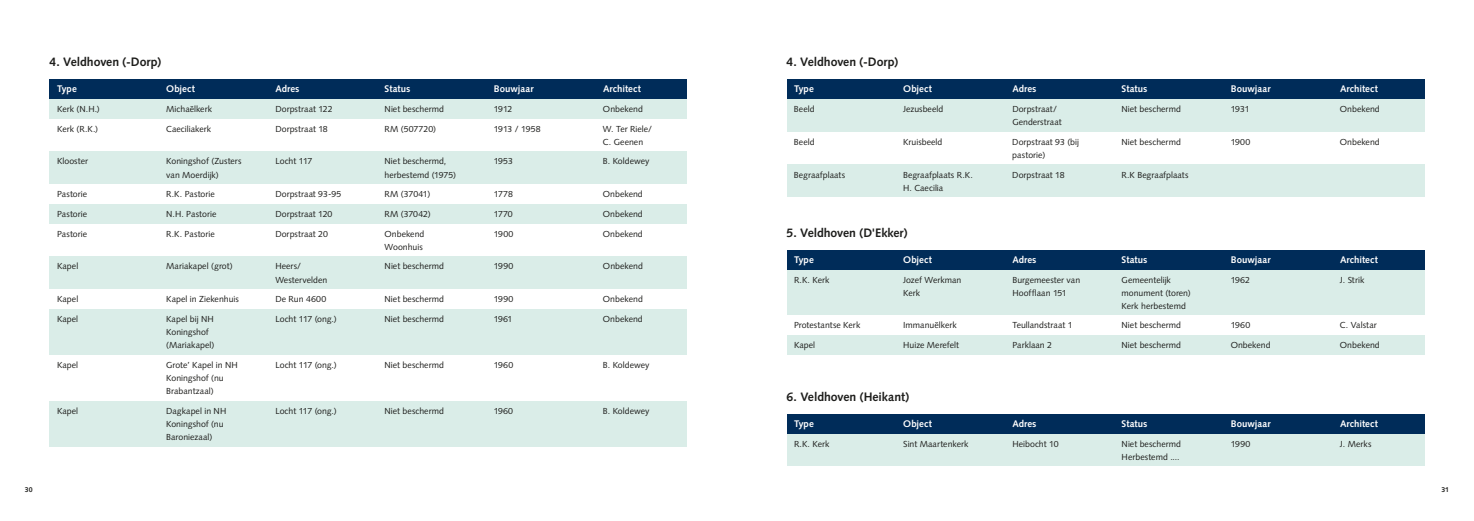
<style>
.page{position:relative;width:1474px;height:521px;background:#fff}
.page>*{position:absolute;margin:0;border:0;box-sizing:border-box;transform-origin:0 0}
.t1{font:700 12.25px "Syntax LT Std";letter-spacing:-.005em;color:#1d1d1b}
.t2{font:700 9.62px "Syntax LT Std";letter-spacing:.005em;color:#fff}
.t3{font:8.75px/13.1px "Syntax LT Std";letter-spacing:.005em;color:#1d1d1b}
.t4{font:8.75px "Syntax LT Std";letter-spacing:-.02em;color:#1d1d1b}
.t5{font:700 7px "Syntax LT Std";color:#1d1d1b}
</style>
<div class="page">
<div style="left:786px;top:164px;width:638px;height:33px;background:#daede8"></div>
<div style="left:786px;top:99px;width:638px;height:33px;background:#daede8"></div>
<div style="left:50px;top:401px;width:637px;height:46px;background:#daede8"></div>
<div style="left:50px;top:204px;width:637px;height:19px;background:#daede8"></div>
<div style="left:50px;top:151px;width:637px;height:33px;background:#daede8"></div>
<div style="left:50px;top:99px;width:637px;height:19px;background:#daede8"></div>
<div style="left:50px;top:79px;width:637px;height:20px;background:#002c59"></div>
<div style="left:50px;top:309px;width:637px;height:46px;background:#daede8"></div>
<div style="left:50px;top:256px;width:637px;height:33px;background:#daede8"></div>
<div style="left:786px;top:79px;width:638px;height:20px;background:#002c59"></div>
<div style="left:786px;top:335px;width:638px;height:20px;background:#daede8"></div>
<div style="left:786px;top:269px;width:638px;height:46px;background:#daede8"></div>
<div style="left:786px;top:250px;width:638px;height:19px;background:#002c59"></div>
<div style="left:786px;top:433px;width:638px;height:33px;background:#daede8"></div>
<div style="left:786px;top:414px;width:638px;height:19px;background:#002c59"></div>
<h1 class="t1" style="left:50px;top:55px;width:113px">4. Veldhoven (-Dorp)</h1>
<p class="t2" style="left:57px;top:83px;width:21px">Type</p>
<p class="t2" style="left:166px;top:83px;width:30px">Object</p>
<p class="t2" style="left:275px;top:83px;width:26px">Adres</p>
<p class="t2" style="left:384px;top:83px;width:27px">Status</p>
<p class="t2" style="left:494px;top:83px;width:41px">Bouwjaar</p>
<p class="t2" style="left:603px;top:83px;width:39px">Architect</p>
<p class="t3" style="left:57px;top:102px;width:44px">Kerk (N.H.)</p>
<p class="t3" style="left:166px;top:102px;width:47px">Michaëlkerk</p>
<p class="t3" style="left:275px;top:102px;width:59px">Dorpstraat 122</p>
<p class="t3" style="left:384px;top:102px;width:61px">Niet beschermd</p>
<p class="t3" style="left:494px;top:102px;width:20px">1912</p>
<p class="t3" style="left:603px;top:102px;width:41px">Onbekend</p>
<p class="t3" style="left:57px;top:122px;width:43px">Kerk (R.K.)</p>
<p class="t3" style="left:166px;top:122px;width:47px">Caeciliakerk</p>
<p class="t3" style="left:275px;top:122px;width:54px">Dorpstraat 18</p>
<p class="t3" style="left:384px;top:122px;width:53px">RM (507720)</p>
<p class="t4" style="left:494px;top:123px;width:48px">1913 / 1958</p>
<p class="t3" style="left:603px;top:122px;width:51px">W. Ter Riele/<br>C. Geenen</p>
<p class="t3" style="left:57px;top:155px;width:32px">Klooster</p>
<p class="t3" style="left:166px;top:155px;width:77px">Koningshof (Zusters van Moerdijk)</p>
<p class="t3" style="left:275px;top:155px;width:38px">Locht 117</p>
<p class="t3" style="left:384px;top:155px;width:73px">Niet beschermd, herbestemd (1975)</p>
<p class="t3" style="left:494px;top:155px;width:21px">1953</p>
<p class="t3" style="left:603px;top:155px;width:48px">B. Koldewey</p>
<p class="t3" style="left:57px;top:188px;width:32px">Pastorie</p>
<p class="t3" style="left:166px;top:188px;width:50px">R.K. Pastorie</p>
<p class="t3" style="left:275px;top:188px;width:67px">Dorpstraat 93-95</p>
<p class="t3" style="left:384px;top:188px;width:47px">RM (37041)</p>
<p class="t3" style="left:494px;top:188px;width:21px">1778</p>
<p class="t3" style="left:603px;top:188px;width:41px">Onbekend</p>
<p class="t3" style="left:57px;top:207px;width:32px">Pastorie</p>
<p class="t3" style="left:166px;top:207px;width:52px">N.H. Pastorie</p>
<p class="t3" style="left:275px;top:207px;width:59px">Dorpstraat 120</p>
<p class="t3" style="left:384px;top:207px;width:48px">RM (37042)</p>
<p class="t3" style="left:494px;top:207px;width:21px">1770</p>
<p class="t3" style="left:603px;top:207px;width:41px">Onbekend</p>
<p class="t3" style="left:57px;top:227px;width:32px">Pastorie</p>
<p class="t3" style="left:166px;top:227px;width:50px">R.K. Pastorie</p>
<p class="t3" style="left:275px;top:227px;width:54px">Dorpstraat 20</p>
<p class="t3" style="left:384px;top:227px;width:41px">Onbekend<br>Woonhuis</p>
<p class="t3" style="left:493px;top:227px;width:21px">1900</p>
<p class="t3" style="left:603px;top:227px;width:41px">Onbekend</p>
<p class="t3" style="left:57px;top:260px;width:23px">Kapel</p>
<p class="t3" style="left:166px;top:260px;width:68px">Mariakapel (grot)</p>
<p class="t3" style="left:275px;top:260px;width:53px">Heers/<br>Westervelden</p>
<p class="t3" style="left:384px;top:260px;width:61px">Niet beschermd</p>
<p class="t3" style="left:494px;top:260px;width:21px">1990</p>
<p class="t3" style="left:603px;top:260px;width:41px">Onbekend</p>
<p class="t3" style="left:57px;top:293px;width:23px">Kapel</p>
<p class="t3" style="left:166px;top:293px;width:74px">Kapel in Ziekenhuis</p>
<p class="t3" style="left:275px;top:293px;width:52px">De Run 4600</p>
<p class="t3" style="left:384px;top:293px;width:61px">Niet beschermd</p>
<p class="t3" style="left:494px;top:293px;width:21px">1990</p>
<p class="t3" style="left:603px;top:293px;width:41px">Onbekend</p>
<p class="t3" style="left:57px;top:312px;width:23px">Kapel</p>
<p class="t3" style="left:166px;top:312px;width:50px">Kapel bij NH<br>Koningshof (Mariakapel)</p>
<p class="t3" style="left:275px;top:312px;width:63px">Locht 117 (ong.)</p>
<p class="t3" style="left:384px;top:312px;width:61px">Niet beschermd</p>
<p class="t3" style="left:494px;top:312px;width:20px">1961</p>
<p class="t3" style="left:603px;top:312px;width:41px">Onbekend</p>
<p class="t3" style="left:57px;top:358px;width:23px">Kapel</p>
<p class="t3" style="left:166px;top:358px;width:73px">Grote’ Kapel in NH<br>Koningshof (nu<br>Brabantzaal)</p>
<p class="t3" style="left:275px;top:358px;width:63px">Locht 117 (ong.)</p>
<p class="t3" style="left:384px;top:358px;width:61px">Niet beschermd</p>
<p class="t3" style="left:494px;top:358px;width:21px">1960</p>
<p class="t3" style="left:603px;top:358px;width:48px">B. Koldewey</p>
<p class="t3" style="left:57px;top:404px;width:23px">Kapel</p>
<p class="t3" style="left:166px;top:404px;width:62px">Dagkapel in NH<br>Koningshof (nu<br>Baroniezaal)</p>
<p class="t3" style="left:275px;top:404px;width:63px">Locht 117 (ong.)</p>
<p class="t3" style="left:384px;top:404px;width:61px">Niet beschermd</p>
<p class="t3" style="left:493px;top:404px;width:21px">1960</p>
<p class="t3" style="left:603px;top:404px;width:48px">B. Koldewey</p>
<h1 class="t1" style="left:786px;top:55px;width:113px">4. Veldhoven (-Dorp)</h1>
<p class="t2" style="left:794px;top:83px;width:21px">Type</p>
<p class="t2" style="left:903px;top:83px;width:30px">Object</p>
<p class="t2" style="left:1012px;top:83px;width:26px">Adres</p>
<p class="t2" style="left:1121px;top:83px;width:27px">Status</p>
<p class="t2" style="left:1230px;top:83px;width:41px">Bouwjaar</p>
<p class="t2" style="left:1339px;top:83px;width:39px">Architect</p>
<p class="t3" style="left:794px;top:102px;width:22px">Beeld</p>
<p class="t3" style="left:903px;top:102px;width:42px">Jezusbeeld</p>
<p class="t3" style="left:1012px;top:102px;width:51px">Dorpstraat/<br>Genderstraat</p>
<p class="t3" style="left:1121px;top:102px;width:61px">Niet beschermd</p>
<p class="t3" style="left:1230px;top:102px;width:20px">1931</p>
<p class="t3" style="left:1339px;top:102px;width:41px">Onbekend</p>
<p class="t3" style="left:794px;top:135px;width:22px">Beeld</p>
<p class="t3" style="left:903px;top:135px;width:41px">Kruisbeeld</p>
<p class="t3" style="left:1012px;top:135px;width:68px">Dorpstraat 93 (bij pastorie)</p>
<p class="t3" style="left:1121px;top:135px;width:61px">Niet beschermd</p>
<p class="t3" style="left:1230px;top:135px;width:21px">1900</p>
<p class="t3" style="left:1339px;top:135px;width:41px">Onbekend</p>
<p class="t3" style="left:794px;top:168px;width:53px">Begraafplaats</p>
<p class="t3" style="left:903px;top:168px;width:71px">Begraafplaats R.K.<br>H. Caecilia</p>
<p class="t3" style="left:1012px;top:168px;width:54px">Dorpstraat 18</p>
<p class="t3" style="left:1121px;top:168px;width:69px">R.K Begraafplaats</p>
<h1 class="t1" style="left:786px;top:225px;width:122px">5. Veldhoven (D'Ekker)</h1>
<p class="t2" style="left:794px;top:254px;width:21px">Type</p>
<p class="t2" style="left:903px;top:254px;width:30px">Object</p>
<p class="t2" style="left:1012px;top:254px;width:26px">Adres</p>
<p class="t2" style="left:1121px;top:254px;width:27px">Status</p>
<p class="t2" style="left:1230px;top:254px;width:41px">Bouwjaar</p>
<p class="t2" style="left:1339px;top:254px;width:39px">Architect</p>
<p class="t3" style="left:794px;top:273px;width:37px">R.K. Kerk</p>
<p class="t3" style="left:903px;top:273px;width:60px">Jozef Werkman<br>Kerk</p>
<p class="t3" style="left:1012px;top:273px;width:69px">Burgemeester van<br>Hoofflaan 151</p>
<p class="t3" style="left:1121px;top:273px;width:71px">Gemeentelijk monument (toren)<br>Kerk herbestemd</p>
<p class="t3" style="left:1230px;top:273px;width:21px">1962</p>
<p class="t3" style="left:1339px;top:273px;width:26px">J. Strik</p>
<p class="t3" style="left:794px;top:319px;width:68px">Protestantse Kerk</p>
<p class="t3" style="left:903px;top:319px;width:55px">Immanuëlkerk</p>
<p class="t3" style="left:1012px;top:319px;width:62px">Teullandstraat 1</p>
<p class="t3" style="left:1121px;top:319px;width:61px">Niet beschermd</p>
<p class="t3" style="left:1230px;top:319px;width:21px">1960</p>
<p class="t3" style="left:1339px;top:319px;width:38px">C. Valstar</p>
<p class="t3" style="left:794px;top:339px;width:23px">Kapel</p>
<p class="t3" style="left:903px;top:339px;width:57px">Huize Merefelt</p>
<p class="t3" style="left:1012px;top:339px;width:41px">Parklaan 2</p>
<p class="t3" style="left:1121px;top:339px;width:61px">Niet beschermd</p>
<p class="t3" style="left:1230px;top:339px;width:41px">Onbekend</p>
<p class="t3" style="left:1339px;top:339px;width:41px">Onbekend</p>
<h1 class="t1" style="left:786px;top:389px;width:124px">6. Veldhoven (Heikant)</h1>
<p class="t2" style="left:794px;top:418px;width:21px">Type</p>
<p class="t2" style="left:903px;top:418px;width:30px">Object</p>
<p class="t2" style="left:1012px;top:418px;width:26px">Adres</p>
<p class="t2" style="left:1121px;top:418px;width:27px">Status</p>
<p class="t2" style="left:1230px;top:418px;width:41px">Bouwjaar</p>
<p class="t2" style="left:1339px;top:418px;width:39px">Architect</p>
<p class="t3" style="left:794px;top:437px;width:37px">R.K. Kerk</p>
<p class="t3" style="left:903px;top:437px;width:67px">Sint Maartenkerk</p>
<p class="t3" style="left:1012px;top:437px;width:48px">Heibocht 10</p>
<p class="t3" style="left:1121px;top:437px;width:61px">Niet beschermd<br>Herbestemd ....</p>
<p class="t3" style="left:1230px;top:437px;width:21px">1990</p>
<p class="t3" style="left:1339px;top:437px;width:33px">J. Merks</p>
<p class="t5" style="left:25px;top:486px;width:9px">30</p>
<p class="t5" style="left:1441px;top:486px;width:9px">31</p>
</div>
